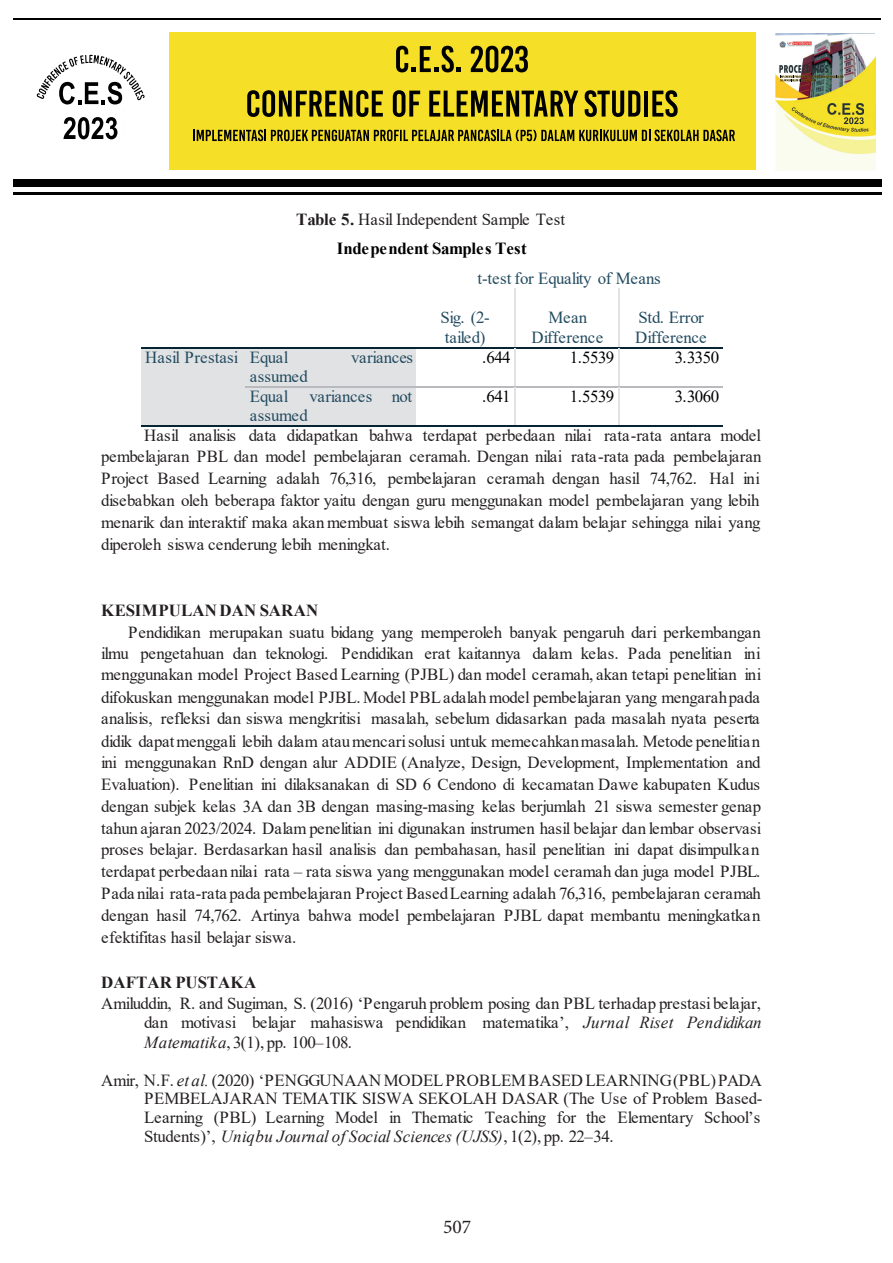
<style>
.page{position:relative;width:893px;height:1263px;background:#fff}
.page>*{position:absolute;margin:0;border:0;box-sizing:border-box;transform-origin:0 0}
.t1{font:19.5px "Minion Pro";color:#231f20}
.t2{font:16.8px/21.8px "Times New Roman";letter-spacing:-.035em;color:#231f20}
.t3{font:16.8px/21.9px "Times New Roman";letter-spacing:-.01em;color:#231f20;text-align:justify}
.t4{font:16.8px/19.2px "Times New Roman";color:#214a5f;text-align:center}
.t5{font:16.8px "Times New Roman";letter-spacing:-.035em;color:#000002}
.t6{font:700 16.8px "Times New Roman";letter-spacing:.01em;color:#231f20}
.t7{font:16.8px/19.2px "Times New Roman";letter-spacing:-.025em;color:#214a5f}
.s1{font-weight:700}
.s2{font-weight:700;color:#000002}
.s3{font-style:italic}
</style>
<div class="page">
<div style="left:13px;top:179px;width:869px;height:8px;background:#000001"></div>
<hr style="left:13px;top:192px;width:869px;height:2px;background:#000001">
<hr style="left:13px;top:18px;width:868px;height:2px;background:#000001">
<div style="left:169px;top:33px;width:587px;height:137px;background:#f5e027"></div>
<img style="left:775px;top:34px;width:86px;height:22px">
<svg style="left:779px;top:41px;width:7px;height:6px"></svg>
<img style="left:787px;top:41px;width:25px;height:6px">
<img style="left:775px;top:56px;width:100px;height:115px">
<img style="left:827px;top:104px;width:36px;height:10px">
<svg style="left:844px;top:117px;width:20px;height:7px"></svg>
<svg style="left:780px;top:76px;width:64px;height:5px"></svg>
<svg style="left:63px;top:117px;width:54px;height:22px"></svg>
<svg style="left:396px;top:46px;width:65px;height:26px"></svg>
<svg style="left:471px;top:46px;width:57px;height:26px"></svg>
<svg style="left:247px;top:90px;width:136px;height:27px"></svg>
<svg style="left:393px;top:90px;width:27px;height:27px"></svg>
<svg style="left:429px;top:91px;width:149px;height:26px"></svg>
<svg style="left:585px;top:90px;width:55px;height:27px"></svg>
<hr style="left:644px;top:91px;width:4px;height:26px;background:#000001">
<svg style="left:652px;top:90px;width:26px;height:27px"></svg>
<svg style="left:36px;top:55px;width:109px;height:49px"></svg>
<svg style="left:193px;top:130px;width:542px;height:11px"></svg>
<hr style="left:515px;top:288px;width:1px;height:30px;background:#e1e2e4">
<hr style="left:618px;top:288px;width:1px;height:30px;background:#e1e2e4">
<div style="left:141px;top:348px;width:104px;height:78px;background:#e1e2e4"></div>
<div style="left:245px;top:348px;width:172px;height:19px;background:#e1e2e4"></div>
<div style="left:245px;top:367px;width:172px;height:19px;background:#e1e2e4"></div>
<hr style="left:141px;top:347px;width:104px;height:1px;background:#072433">
<hr style="left:247px;top:347px;width:171px;height:1px;background:#072433">
<hr style="left:419px;top:347px;width:96px;height:1px;background:#072433">
<svg style="left:515px;top:318px;width:1px;height:30px"></svg>
<hr style="left:516px;top:347px;width:102px;height:1px;background:#072433">
<svg style="left:618px;top:318px;width:1px;height:30px"></svg>
<hr style="left:619px;top:347px;width:104px;height:1px;background:#072433">
<hr style="left:515px;top:348px;width:1px;height:38px;background:#e1e2e4">
<hr style="left:618px;top:348px;width:1px;height:38px;background:#e1e2e4">
<div style="left:245px;top:388px;width:172px;height:19px;background:#e1e2e4"></div>
<div style="left:245px;top:407px;width:172px;height:19px;background:#e1e2e4"></div>
<hr style="left:245px;top:386px;width:173px;height:2px;background:#b9babd">
<hr style="left:419px;top:386px;width:96px;height:2px;background:#b9babd">
<hr style="left:516px;top:386px;width:102px;height:2px;background:#b9babd">
<hr style="left:619px;top:386px;width:104px;height:2px;background:#b9babd">
<hr style="left:141px;top:426px;width:104px;height:1px;background:#072433">
<hr style="left:247px;top:426px;width:171px;height:1px;background:#072433">
<hr style="left:419px;top:426px;width:96px;height:1px;background:#072433">
<hr style="left:515px;top:388px;width:1px;height:38px;background:#e1e2e4">
<hr style="left:516px;top:426px;width:102px;height:1px;background:#072433">
<hr style="left:618px;top:388px;width:1px;height:38px;background:#e1e2e4">
<hr style="left:619px;top:426px;width:104px;height:1px;background:#072433">
<p class="t3" style="left:296px;top:205px;width:270px;line-height:28.2px;text-align:center"><span class="s1">Table 5.</span> Hasil Independent Sample Test<br><span class="s2">Independent Samples Test</span></p>
<p class="t4" style="left:477px;top:268px;width:185px">t-test for Equality of Means</p>
<p class="t7" style="left:440px;top:308px;width:51px">Sig. (2- tailed)</p>
<p class="t4" style="left:532px;top:308px;width:73px">Mean<br>Difference</p>
<p class="t4" style="left:635px;top:308px;width:73px;text-align:left">Std. Error<br>Difference</p>
<p class="t4" style="left:145px;top:347px;width:145px">Hasil Prestasi Equal</p>
<p class="t4" style="left:351px;top:347px;width:63px">variances</p>
<p class="t4" style="left:250px;top:366px;width:59px">assumed</p>
<p class="t5" style="left:482px;top:345px;width:30px">.644</p>
<p class="t5" style="left:570px;top:345px;width:46px">1.5539</p>
<p class="t5" style="left:675px;top:345px;width:46px">3.3350</p>
<p class="t4" style="left:250px;top:386px;width:40px">Equal</p>
<p class="t4" style="left:310px;top:386px;width:104px">variances not</p>
<p class="t4" style="left:250px;top:406px;width:59px">assumed</p>
<p class="t5" style="left:482px;top:385px;width:30px">.641</p>
<p class="t5" style="left:570px;top:385px;width:46px">1.5539</p>
<p class="t5" style="left:675px;top:385px;width:46px">3.3060</p>
<p class="t3" style="left:101px;top:423px;width:662px;text-indent:43px">Hasil analisis data didapatkan bahwa terdapat perbedaan nilai rata-rata antara model pembelajaran PBL dan model pembelajaran ceramah. Dengan nilai rata-rata pada pembelajaran Project Based Learning adalah 76,316, pembelajaran ceramah dengan hasil 74,762. Hal ini disebabkan oleh beberapa faktor yaitu dengan guru menggunakan model pembelajaran yang lebih menarik dan interaktif maka akan membuat siswa lebih semangat dalam belajar sehingga nilai yang diperoleh siswa cenderung lebih meningkat.</p>
<p class="t6" style="left:101px;top:598px;width:218px">KESIMPULAN DAN SARAN</p>
<p class="t2" style="left:101px;top:620px;width:662px;text-indent:27px">Pendidikan merupakan suatu bidang yang memperoleh banyak pengaruh dari perkembangan ilmu pengetahuan dan teknologi. Pendidikan erat kaitannya dalam kelas. Pada penelitian ini menggunakan model Project Based Learning (PJBL) dan model ceramah, akan tetapi penelitian ini difokuskan menggunakan model PJBL. Model PBL adalah model pembelajaran yang mengarah pada analisis, refleksi dan siswa mengkritisi masalah, sebelum didasarkan pada masalah nyata peserta didik dapat menggali lebih dalam atau mencari solusi untuk memecahkan masalah. Metode penelitian ini menggunakan RnD dengan alur ADDIE (Analyze, Design, Development, Implementation and Evaluation). Penelitian ini dilaksanakan di SD 6 Cendono di kecamatan Dawe kabupaten Kudus dengan subjek kelas 3A dan 3B dengan masing-masing kelas berjumlah 21 siswa semester genap tahun ajaran 2023/2024. Dalam penelitian ini digunakan instrumen hasil belajar dan lembar observasi proses belajar. Berdasarkan hasil analisis dan pembahasan, hasil penelitian ini dapat disimpulkan terdapat perbedaan nilai rata – rata siswa yang menggunakan model ceramah dan juga model PJBL.<br>Pada nilai rata-rata pada pembelajaran Project Based Learning adalah 76,316, pembelajaran ceramah dengan hasil 74,762. Artinya bahwa model pembelajaran PJBL dapat membantu meningkatkan efektifitas hasil belajar siswa.</p>
<p class="t6" style="left:101px;top:970px;width:156px">DAFTAR PUSTAKA</p>
<p class="t3" style="left:144px;top:993px;width:619px;line-height:19.2px;text-indent:-43px">Amiluddin, R. and Sugiman, S. (2016) ‘Pengaruh problem posing dan PBL terhadap prestasi belajar, dan motivasi belajar mahasiswa pendidikan matematika’, <span class="s3">Jurnal Riset Pendidikan Matematika</span>, 3(1), pp. 100–108.</p>
<p class="t3" style="left:144px;top:1070px;width:620px;line-height:18.8px;text-align:left;text-indent:-43px">Amir, N.F. <span class="s3">et al.</span>(2020) ‘PENGGUNAAN MODEL PROBLEM BASED LEARNING (PBL) PADA PEMBELAJARAN TEMATIK SISWA SEKOLAH DASAR (The Use of Problem Based-Learning (PBL) Learning Model in Thematic Teaching for the Elementary School’s Students)’, <span class="s3">Uniqbu Journal of Social Sciences (UJSS)</span>, 1(2), pp. 22–34.</p>
<p class="t1" style="left:443px;top:1213px;width:30px">507</p>
</div>
